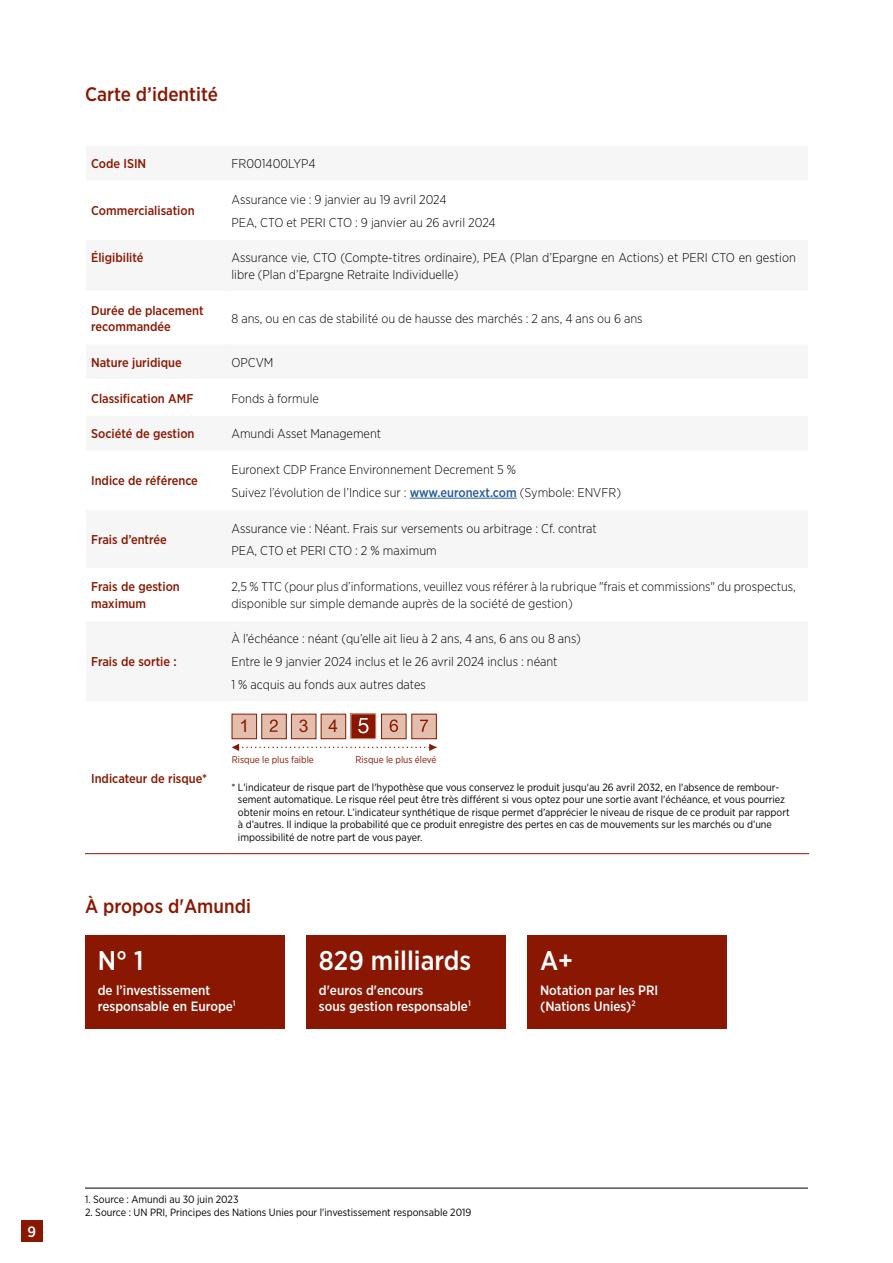
<style>
.page{position:relative;width:893px;height:1263px;background:#fff}
.page>*{position:absolute;margin:0;border:0;box-sizing:border-box;transform-origin:0 0}
.t1{font:500 27px "Gotham Narrow";color:#fff}
.t2{font:500 19.5px "Gotham Narrow";color:#8a1702}
.t3{font:17.4px "Arial";color:#8a1702}
.t4{font:500 15px "Gotham Narrow";color:#fff}
.t5{font:500 13.5px/16.2px "Gotham Narrow";color:#fff}
.t6{font:300 12.75px/22.8px "Gotham Narrow";color:#000}
.t7{font:500 12.75px/16.5px "Gotham Narrow";color:#8a1702}
.t8{font:10.5px/12.6px "Gotham Narrow";color:#000}
.t9{font:9.75px "Gotham Narrow";color:#8a1702}
.s1{font-weight:500;color:#275b9b}
</style>
<div class="page">
<hr style="left:85px;top:853px;width:141px;height:1px;background:#8a1702">
<hr style="left:226px;top:853px;width:583px;height:1px;background:#8a1702">
<hr style="left:410px;top:498px;width:107px;height:1px;background:#275b9b">
<div style="left:21px;top:1220px;width:22px;height:22px;background:#8a1702"></div>
<div style="left:85px;top:935px;width:200px;height:94px;background:#8a1702"></div>
<div style="left:306px;top:935px;width:200px;height:94px;background:#8a1702"></div>
<div style="left:527px;top:935px;width:200px;height:94px;background:#8a1702"></div>
<hr style="left:85px;top:1188px;width:723px;height:1px;background:#000">
<div style="left:262px;top:714px;width:24px;height:25px;background:#e3bead"></div>
<div style="left:261px;top:714px;width:26px;height:25px;border:1px solid #8a1702"></div>
<svg style="left:270px;top:719px;width:8px;height:13px"></svg>
<div style="left:321px;top:714px;width:25px;height:25px;background:#e3bead"></div>
<div style="left:321px;top:714px;width:25px;height:25px;border:1px solid #8a1702"></div>
<div style="left:351px;top:714px;width:25px;height:25px;background:#8a1702"></div>
<svg style="left:358px;top:718px;width:10px;height:15px"></svg>
<div style="left:232px;top:714px;width:25px;height:25px;background:#e3bead"></div>
<div style="left:232px;top:714px;width:25px;height:25px;border:1px solid #8a1702"></div>
<div style="left:291px;top:714px;width:25px;height:25px;background:#e3bead"></div>
<div style="left:291px;top:714px;width:25px;height:25px;border:1px solid #8a1702"></div>
<div style="left:382px;top:714px;width:24px;height:25px;background:#e3bead"></div>
<div style="left:381px;top:714px;width:25px;height:25px;border:1px solid #8a1702"></div>
<svg style="left:390px;top:719px;width:8px;height:13px"></svg>
<div style="left:412px;top:714px;width:24px;height:25px;background:#e3bead"></div>
<div style="left:411px;top:714px;width:26px;height:25px;border:1px solid #8a1702"></div>
<svg style="left:420px;top:720px;width:8px;height:12px"></svg>
<svg style="left:232px;top:744px;width:205px;height:7px"></svg>
<h2 class="t2" style="left:85px;top:81px;width:134px">Carte d’identité</h2>
<p class="t7" style="left:91px;top:155px;width:57px">Code ISIN</p>
<p class="t6" style="left:231px;top:152px;width:86px">FR001400LYP4</p>
<p class="t7" style="left:91px;top:202px;width:105px">Commercialisation</p>
<p class="t6" style="left:231px;top:188px;width:266px">Assurance vie : 9 janvier au 19 avril 2024<br>PEA, CTO et PERI CTO : 9 janvier au 26 avril 2024</p>
<p class="t7" style="left:91px;top:249px;width:54px">Éligibilité</p>
<p class="t6" style="left:231px;top:249px;width:566px;line-height:16.5px">Assurance vie, CTO (Compte-titres ordinaire), PEA (Plan d’Epargne en Actions) et PERI CTO en gestion libre (Plan d’Epargne Retraite Individuelle)</p>
<p class="t7" style="left:91px;top:302px;width:114px">Durée de placement recommandée</p>
<p class="t6" style="left:231px;top:307px;width:413px">8 ans, ou en cas de stabilité ou de hausse des marchés : 2 ans, 4 ans ou 6 ans</p>
<p class="t7" style="left:91px;top:354px;width:92px">Nature juridique</p>
<p class="t6" style="left:231px;top:351px;width:43px">OPCVM</p>
<p class="t7" style="left:91px;top:390px;width:104px">Classification AMF</p>
<p class="t6" style="left:231px;top:386px;width:89px">Fonds à formule</p>
<p class="t7" style="left:91px;top:425px;width:105px">Société de gestion</p>
<p class="t6" style="left:231px;top:422px;width:151px">Amundi Asset Management</p>
<p class="t7" style="left:91px;top:472px;width:108px">Indice de référence</p>
<p class="t6" style="left:231px;top:458px;width:391px">Euronext CDP France Environnement Decrement 5 %<br>Suivez l’évolution de l’Indice sur : <span class="s1">www.euronext.com</span> (Symbole: ENVFR)</p>
<p class="t7" style="left:91px;top:531px;width:77px">Frais d’entrée</p>
<p class="t6" style="left:231px;top:516px;width:367px">Assurance vie : Néant. Frais sur versements ou arbitrage : Cf. contrat<br>PEA, CTO et PERI CTO : 2 % maximum</p>
<p class="t7" style="left:91px;top:578px;width:90px">Frais de gestion maximum</p>
<p class="t6" style="left:231px;top:578px;width:566px;line-height:16.5px">2,5 % TTC (pour plus d’informations, veuillez vous référer à la rubrique "frais et commissions" du prospectus, disponible sur simple demande auprès de la société de gestion)</p>
<p class="t7" style="left:91px;top:653px;width:87px">Frais de sortie :</p>
<p class="t7" style="left:91px;top:770px;width:118px">Indicateur de risque*</p>
<p class="t6" style="left:231px;top:627px;width:351px">À l’échéance : néant (qu’elle ait lieu à 2 ans, 4 ans, 6 ans ou 8 ans)<br>Entre le 9 janvier 2024 inclus et le 26 avril 2024 inclus : néant<br>1 % acquis au fonds aux autres dates</p>
<h3 class="t3" style="left:239px;top:714px;width:11px">1</h3>
<h3 class="t3" style="left:299px;top:714px;width:41px">3 4</h3>
<p class="t9" style="left:232px;top:754px;width:84px">Risque le plus faible</p>
<p class="t9" style="left:356px;top:754px;width:82px">Risque le plus élevé</p>
<p class="t8" style="left:238px;top:780px;width:553px;text-indent:-6px">* L'indicateur de risque part de l'hypothèse que vous conservez le produit jusqu'au 26 avril 2032, en l'absence de rembour&shy;sement automatique. Le risque réel peut être très différent si vous optez pour une sortie avant l'échéance, et vous pourriez obtenir moins en retour. L’indicateur synthétique de risque permet d’apprécier le niveau de risque de ce produit par rapport à d’autres. Il indique la probabilité que ce produit enregistre des pertes en cas de mouvements sur les marchés ou d’une impossibilité de notre part de vous payer.</p>
<h2 class="t2" style="left:85px;top:894px;width:167px">À propos d'Amundi</h2>
<h1 class="t1" style="left:98px;top:943px;width:47px">N° 1</h1>
<p class="t5" style="left:98px;top:981px;width:139px">de l’investissement responsable en Europe<sup>1</sup></p>
<h1 class="t1" style="left:319px;top:943px;width:154px">829 milliards</h1>
<p class="t5" style="left:319px;top:981px;width:153px">d'euros d'encours<br>sous gestion responsable<sup>1</sup></p>
<h1 class="t1" style="left:540px;top:943px;width:35px">A+</h1>
<p class="t5" style="left:540px;top:981px;width:120px">Notation par les PRI (Nations Unies)<sup>2</sup></p>
<p class="t4" style="left:28px;top:1222px;width:10px">9</p>
<p class="t8" style="left:85px;top:1193px;width:155px">1. Source : Amundi au 30 juin 2023</p>
<p class="t8" style="left:85px;top:1205px;width:388px">2. Source : UN PRI, Principes des Nations Unies pour l'investissement responsable 2019</p>
</div>
